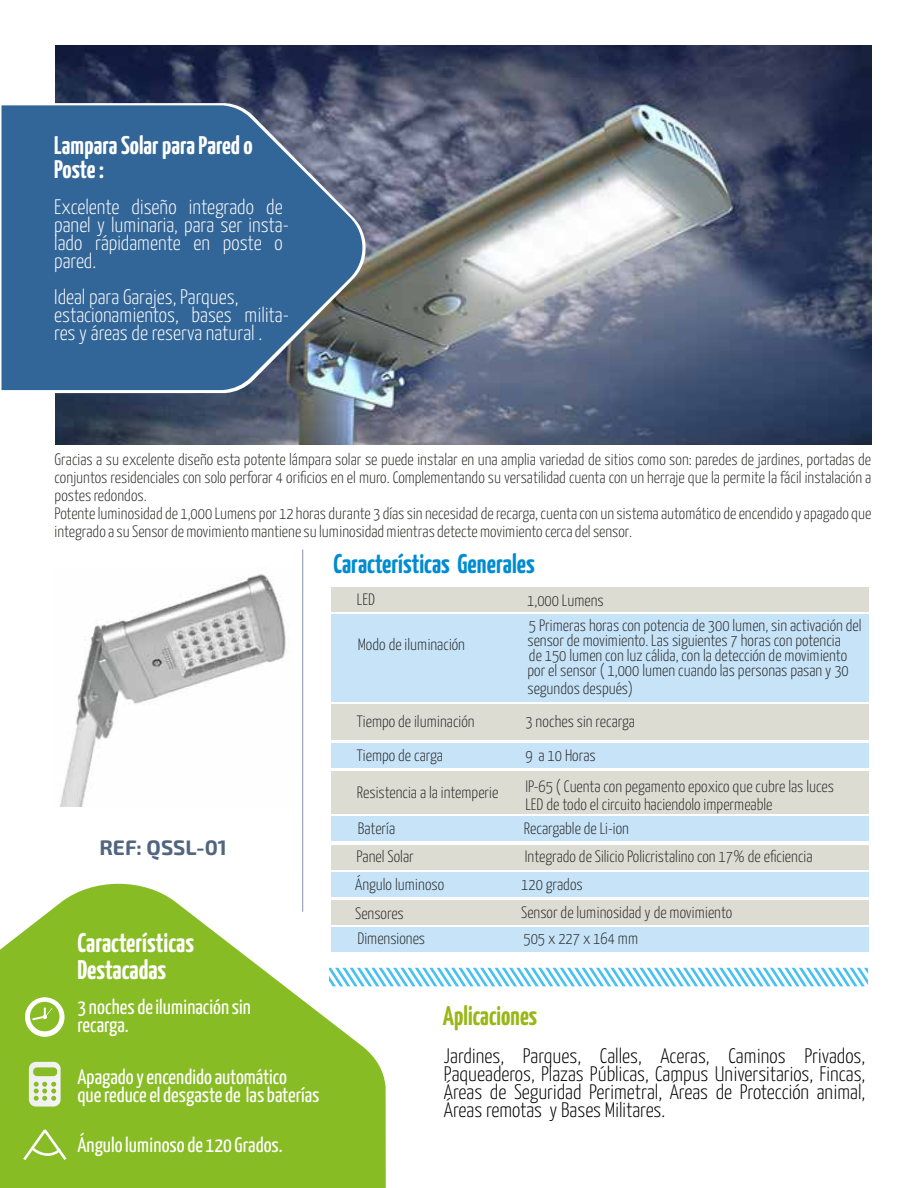
<style>
.page{position:relative;width:918px;height:1188px;background:#fff}
.page>*{position:absolute;margin:0;border:0;box-sizing:border-box;transform-origin:0 0}
.t1{font:700 27px/27px "Yanone Kaffeesatz";color:#fff}
.t2{font:700 27px "Yanone Kaffeesatz";color:#008cd1}
.t3{font:700 27px "Yanone Kaffeesatz";color:#98b715;scale:.95 1}
.t4{font:700 25.5px/24px "Yanone Kaffeesatz";color:#fff}
.t5{font:300 21px/18px "Yanone Kaffeesatz";color:#000;text-align:justify}
.t6{font:300 21px/18px "Yanone Kaffeesatz";color:#fff}
.t7{font:21px/18px "Yanone Kaffeesatz";color:#fff}
.t8{font:700 21px "Exo 2.0";color:#51657f}
.t9{font:300 16.5px/18px "Yanone Kaffeesatz";color:#2b2a29}
</style>
<div class="page">
<svg style="left:0;top:884px;width:386px;height:304px;fill:#88bc24"></svg>
<img style="left:55px;top:46px;width:816px;height:399px">
<svg style="left:3px;top:103px;width:367px;height:290px"></svg>
<svg style="left:2px;top:105px;width:365px;height:285px;background:#3f6b97"></svg>
<svg style="left:25px;top:997px;width:40px;height:40px"></svg>
<img style="left:29px;top:1062px;width:32px;height:45px">
<div style="left:331px;top:587px;width:538px;height:24px;background:#dddcd3"></div>
<div style="left:331px;top:614px;width:538px;height:87px;background:#c6e3f8"></div>
<div style="left:331px;top:705px;width:538px;height:35px;background:#dddcd3"></div>
<div style="left:331px;top:743px;width:538px;height:25px;background:#c6e3f8"></div>
<div style="left:331px;top:771px;width:538px;height:43px;background:#dddcd3"></div>
<div style="left:331px;top:816px;width:538px;height:25px;background:#c6e3f8"></div>
<div style="left:331px;top:845px;width:538px;height:25px;background:#dddcd3"></div>
<div style="left:331px;top:872px;width:538px;height:25px;background:#c6e3f8"></div>
<div style="left:331px;top:900px;width:538px;height:25px;background:#dddcd3"></div>
<hr style="left:302px;top:549px;width:1px;height:363px;background:#8894aa">
<div style="left:331px;top:927px;width:538px;height:25px;background:#c6e3f8"></div>
<svg style="left:329px;top:968px;width:539px;height:18px"></svg>
<img style="left:59px;top:574px;width:227px;height:233px">
<svg style="left:21px;top:1126px;width:48px;height:37px;background:#99c543"></svg>
<h2 class="t4" style="left:54px;top:134px;width:200px">Lampara Solar para Pared o<br>Poste :</h2>
<p class="t6" style="left:54px;top:198px;width:236px">Excelente diseño integrado de panel y luminaria, para ser insta&shy;lado rápidamente en poste o pared.</p>
<p class="t6" style="left:54px;top:288px;width:236px">Ideal para Garajes, Parques, estacionamientos, bases milita&shy;res y áreas de reserva natural .</p>
<p class="t9" style="left:55px;top:450px;width:818px">Gracias a su excelente diseño esta potente lámpara solar se puede instalar en una amplia variedad de sitios como son: paredes de jardines, portadas de conjuntos residenciales con solo perforar 4 orificios en el muro. Complementando su versatilidad cuenta con un herraje que la permite la fácil instalación a postes redondos.<br>Potente luminosidad de 1,000 Lumens por 12 horas durante 3 días sin necesidad de recarga, cuenta con un sistema automático de encendido y apagado que integrado a su Sensor de movimiento mantiene su luminosidad mientras detecte movimiento cerca del sensor.</p>
<h1 class="t2" style="left:333px;top:547px;width:203px">Características Generales</h1>
<p class="t9" style="left:357px;top:591px;width:20px">LED</p>
<p class="t9" style="left:527px;top:591px;width:78px">1,000 Lumens</p>
<p class="t8" style="left:99px;top:835px;width:129px">REF: QSSL-01</p>
<h1 class="t1" style="left:77px;top:929px;width:118px">Características<br>Destacadas</h1>
<p class="t7" style="left:77px;top:997px;width:175px">3 noches de iluminación sin recarga.</p>
<p class="t7" style="left:77px;top:1068px;width:244px">Apagado y encendido automático<br>que reduce el desgaste de las baterías</p>
<p class="t7" style="left:77px;top:1136px;width:207px">Ángulo luminoso de 120 Grados.</p>
<p class="t9" style="left:358px;top:635px;width:109px">Modo de iluminación</p>
<p class="t9" style="left:527px;top:618px;width:336px;line-height:15px">5 Primeras horas con potencia de 300 lumen, sin activación del sensor de movimiento. Las siguientes 7 horas con potencia<br>de 150 lumen con luz cálida, con la detección de movimiento por el sensor ( 1,000 lumen cuando las personas pasan y 30</p>
<p class="t9" style="left:527px;top:679px;width:107px">segundos después)</p>
<p class="t9" style="left:357px;top:712px;width:119px">Tiempo de iluminación</p>
<p class="t9" style="left:525px;top:712px;width:111px">3 noches sin recarga</p>
<p class="t9" style="left:357px;top:747px;width:87px">Tiempo de carga</p>
<p class="t9" style="left:525px;top:746px;width:72px">9 a 10 Horas</p>
<p class="t9" style="left:357px;top:783px;width:143px">Resistencia a la intemperie</p>
<p class="t9" style="left:525px;top:777px;width:310px">IP-65 ( Cuenta con pegamento epoxico que cubre las luces<br>LED de todo el circuito haciendolo impermeable</p>
<p class="t9" style="left:358px;top:819px;width:39px">Batería</p>
<p class="t9" style="left:524px;top:819px;width:106px">Recargable de Li-ion</p>
<p class="t9" style="left:356px;top:847px;width:59px">Panel Solar</p>
<p class="t9" style="left:525px;top:847px;width:289px">Integrado de Silicio Policristalino con 17% de eficiencia</p>
<p class="t9" style="left:355px;top:875px;width:91px">Ángulo luminoso</p>
<p class="t9" style="left:521px;top:875px;width:63px">120 grados</p>
<p class="t9" style="left:355px;top:904px;width:50px">Sensores</p>
<p class="t9" style="left:521px;top:903px;width:213px">Sensor de luminosidad y de movimiento</p>
<p class="t9" style="left:357px;top:930px;width:69px">Dimensiones</p>
<p class="t9" style="left:523px;top:930px;width:116px">505 x 227 x 164 mm</p>
<h1 class="t3" style="left:443px;top:999px;width:101px">Aplicaciones</h1>
<p class="t5" style="left:444px;top:1047px;width:423px">Jardines, Parques, Calles, Aceras, Caminos Privados, Paqueaderos, Plazas Públicas, Campus Universitarios, Fincas, Áreas de Seguridad Perimetral, Áreas de Protección animal, Áreas remotas y Bases Militares.</p>
</div>
